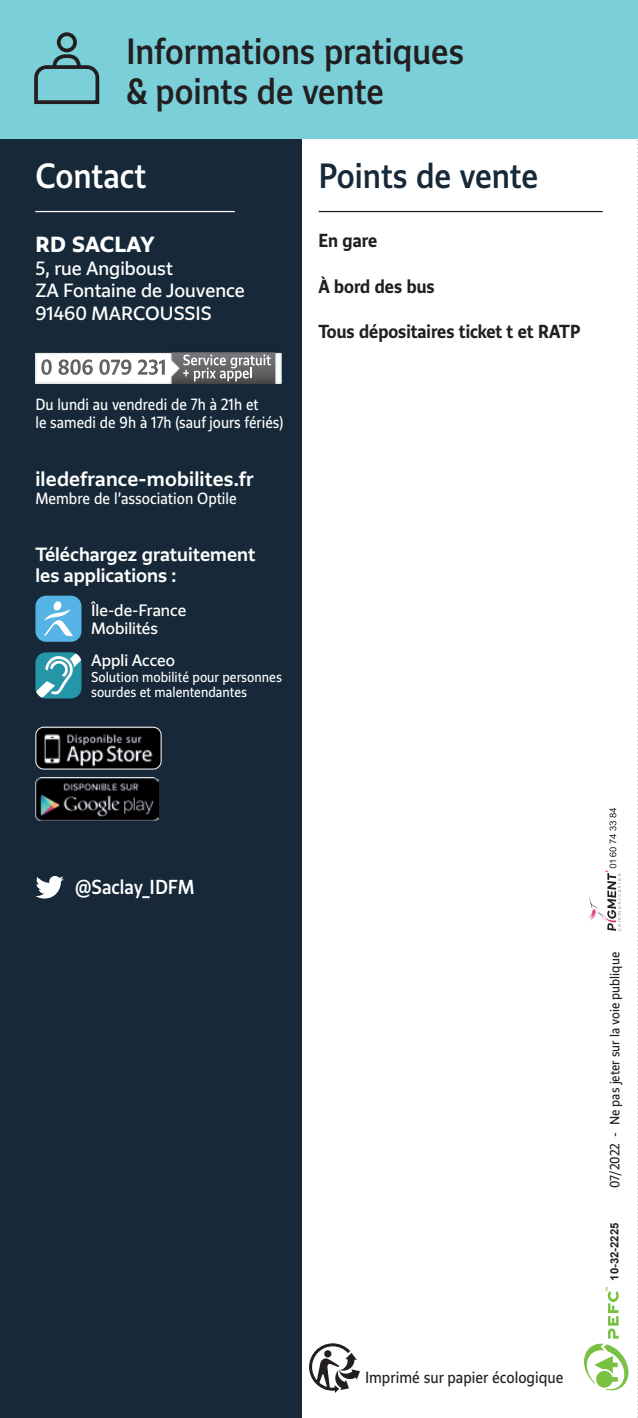
<style>
.page{position:relative;width:638px;height:1418px;background:#fff}
.page>*{position:absolute;margin:0;border:0;box-sizing:border-box;transform-origin:0 0}
.t1{font:500 33.75px "IDF Voyageur";color:#231f20}
.t2{font:500 32.5px "IDF Voyageur";color:#172938}
.t3{font:500 32.5px "IDF Voyageur";color:#fff}
.t4{font:700 20px "Grand Paris";letter-spacing:.01em;color:#fff}
.t5{font:500 18.75px "Grand Paris";letter-spacing:.01em;color:#fff}
.t6{font:500 18.75px "IDF Voyageur";color:#fff}
.t7{font:17.5px "Grand Paris";color:#fff}
.t8{font:700 17.5px "IDF Voyageur";color:#231f20}
.t9{font:500 17.5px/21px "Grand Paris";color:#fff}
.t10{font:15px/18px "IDF Voyageur";color:#fff}
.t11{font:15px/18px "Grand Paris";color:#fff}
.t12{font:15px "IDF Voyageur";color:#231f20}
.t13{font:13.25px/14.5px "IDF Voyageur";color:#fff}
.t14{font:12.5px "IDF Voyageur";color:#231f20}
.t15{font:700 11.25px "Arial";color:#231f20}
</style>
<div class="page">
<svg style="left:637px;top:140px;width:1px;height:1278px"></svg>
<div style="left:0;top:138px;width:301px;height:1279px;background:#172938"></div>
<div style="left:0;top:0;width:638px;height:139px;background:#7bcfd9"></div>
<svg style="left:34px;top:52px;width:66px;height:52px"></svg>
<div style="left:57px;top:32px;width:20px;height:20px;border:4px solid #231f20;border-radius:50%"></div>
<svg style="left:588px;top:808px;width:33px;height:122px"></svg>
<svg style="left:584px;top:1287px;width:44px;height:103px"></svg>
<hr style="left:319px;top:211px;width:284px;height:1px;background:#231f20">
<svg style="left:309px;top:1343px;width:51px;height:49px"></svg>
<hr style="left:35px;top:211px;width:200px;height:1px;background:#fff">
<img style="left:172px;top:384px;width:103px;height:1px">
<svg style="left:35px;top:352px;width:246px;height:32px;background:#b3b4b6"></svg>
<div style="left:35px;top:595px;width:46px;height:46px;background:#55b3e5;border-radius:11px"></div>
<svg style="left:44px;top:601px;width:29px;height:35px"></svg>
<svg style="left:35px;top:652px;width:46px;height:46px;background:#59a9b7"></svg>
<img style="left:37px;top:728px;width:124px;height:41px">
<div style="left:35px;top:726px;width:126px;height:43px;border:1px solid #fff;border-radius:8px"></div>
<img style="left:35px;top:777px;width:124px;height:43px">
<svg style="left:35px;top:876px;width:29px;height:22px"></svg>
<p class="t1" style="left:126px;top:29px;width:339px">Informations pratiques</p>
<p class="t1" style="left:126px;top:69px;width:259px">&amp; points de vente</p>
<p class="t3" style="left:35px;top:155px;width:112px">Contact</p>
<p class="t4" style="left:35px;top:231px;width:121px">RD SACLAY</p>
<p class="t7" style="left:35px;top:256px;width:139px">5, rue Angiboust</p>
<p class="t7" style="left:35px;top:279px;width:211px">ZA Fontaine de Jouvence</p>
<p class="t7" style="left:35px;top:301px;width:178px">91460 MARCOUSSIS</p>
<p class="t10" style="left:35px;top:395px;width:249px">Du lundi au vendredi de 7h à 21h et<br>le samedi de 9h à 17h (sauf jours fériés)</p>
<p class="t5" style="left:35px;top:466px;width:220px">iledefrance-mobilites.fr</p>
<p class="t10" style="left:35px;top:489px;width:203px">Membre de l’association Optile</p>
<p class="t9" style="left:35px;top:543px;width:221px">Téléchargez gratuitement les applications :</p>
<p class="t11" style="left:91px;top:600px;width:97px">Île-de-France<br>Mobilités</p>
<p class="t11" style="left:91px;top:650px;width:85px">Appli Acceo</p>
<p class="t13" style="left:91px;top:669px;width:192px">Solution mobilité pour personnes sourdes et malentendantes</p>
<p class="t2" style="left:319px;top:155px;width:221px">Points de vente</p>
<p class="t8" style="left:319px;top:228px;width:60px">En gare</p>
<p class="t8" style="left:319px;top:274px;width:118px">À bord des bus</p>
<p class="t8" style="left:319px;top:320px;width:263px">Tous dépositaires ticket t et RATP</p>
<p class="t6" style="left:75px;top:874px;width:121px">@Saclay_IDFM</p>
<p class="t12" style="left:365px;top:1366px;width:200px">Imprimé sur papier écologique</p>
<p class="t14" style="left:606px;top:1188px;width:238px;rotate:-90deg">07/2022 - Ne pas jeter sur la voie publique</p>
<p class="t15" style="left:602px;top:1280px;width:59px;rotate:-90deg">10-32-2225</p>
<p class="t15" style="left:608px;top:1280px;width:59px;rotate:-90deg">10-32-2225</p>
</div>
